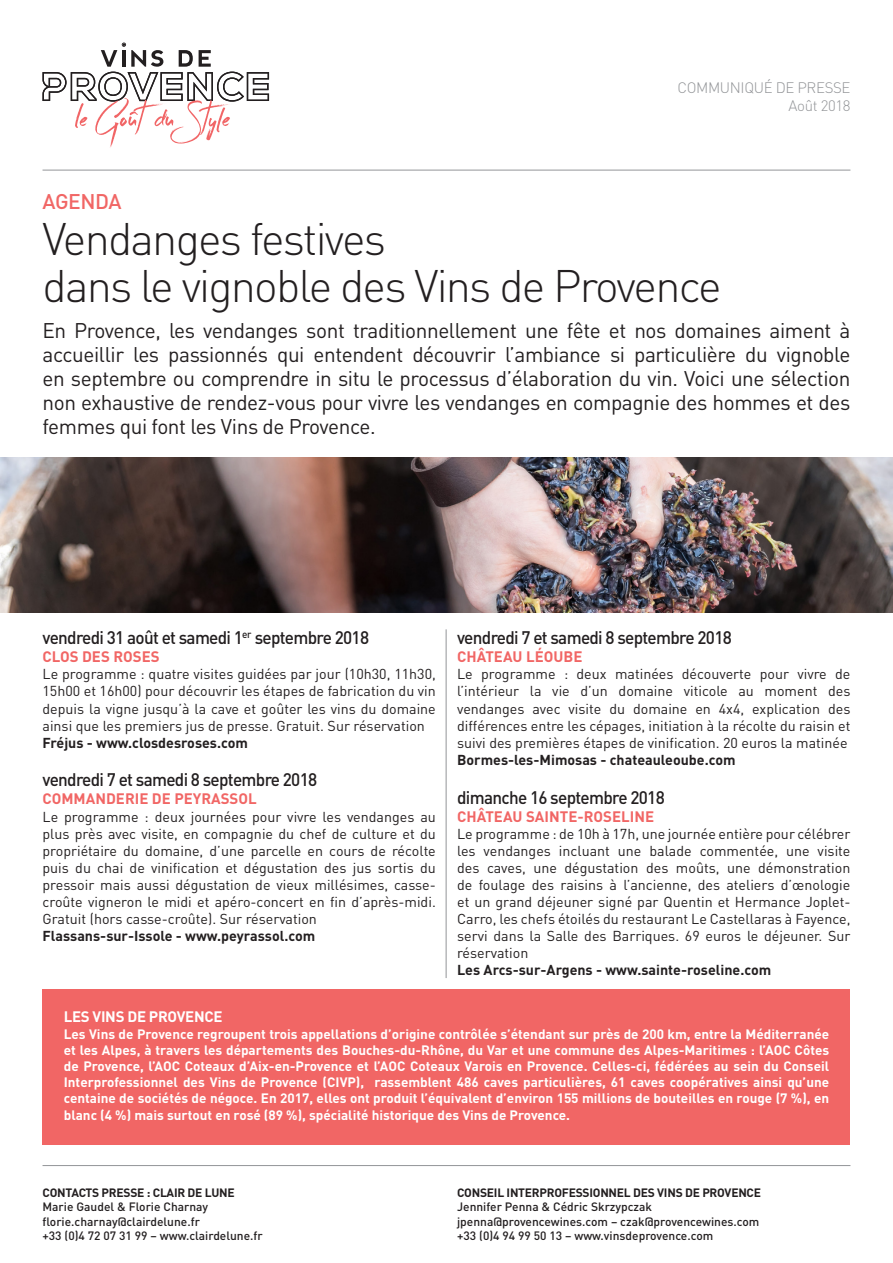
<style>
.page{position:relative;width:893px;height:1263px;background:#fff}
.page>*{position:absolute;margin:0;border:0;box-sizing:border-box;transform-origin:0 0}
.t1{font:300 45px "DIN";letter-spacing:-.04em;color:#231f20}
.t2{font:21px/24px "DIN";letter-spacing:-.02em;color:#231f20;text-align:justify}
.t3{font:500 21px "DIN";letter-spacing:-.02em;color:#f16665}
.t4{font:500 18px "DIN";letter-spacing:-.04em;color:#231f20;scale:.95 1}
.t5{font:700 15px "DIN";color:#f16665}
.t6{font:300 15px "DIN";letter-spacing:-.025em;color:#939598}
.t7{font:700 15px "DIN";letter-spacing:-.02em;color:#fff}
.t8{font:14.25px/17.1px "DIN";color:#231f20;text-align:justify}
.t9{font:700 14.25px "DIN";color:#231f20}
.t10{font:700 13.5px/16.2px "DIN";color:#fff;text-align:justify}
.t11{font:500 12px "DIN";color:#231f20}
.t12{font:700 12px "DIN";letter-spacing:-.02em;color:#231f20}
</style>
<div class="page">
<hr style="left:43px;top:170px;width:807px;height:1px;background:#939598">
<hr style="left:43px;top:1165px;width:807px;height:1px;background:#939598">
<svg style="left:43px;top:43px;width:226px;height:105px"></svg>
<img style="left:0;top:457px;width:893px;height:156px">
<hr style="left:446px;top:629px;width:1px;height:349px;background:#939598">
<div style="left:43px;top:989px;width:807px;height:155px;background:#f16665"></div>
<p class="t6" style="left:677px;top:78px;width:174px">COMMUNIQUÉ DE PRESSE</p>
<p class="t6" style="left:789px;top:96px;width:63px">Août 2018</p>
<p class="t3" style="left:43px;top:188px;width:81px">AGENDA</p>
<p class="t1" style="left:43px;top:211px;width:345px">Vendanges festives</p>
<p class="t1" style="left:43px;top:258px;width:681px">dans le vignoble des Vins de Provence</p>
<p class="t2" style="left:43px;top:318px;width:809px">En Provence, les vendanges sont traditionnellement une fête et nos domaines aiment à accueillir les passionnés qui entendent découvrir l’ambiance si particulière du vignoble en septembre ou comprendre in situ le processus d’élaboration du vin. Voici une sélection non exhaustive de rendez-vous pour vivre les vendanges en compagnie des hommes et des femmes qui font les Vins de Provence.</p>
<p class="t4" style="left:43px;top:626px;width:345px">vendredi 31 août et samedi 1<sup>er</sup> septembre 2018</p>
<p class="t5" style="left:43px;top:647px;width:119px">CLOS DES ROSES</p>
<p class="t8" style="left:43px;top:665px;width:395px">Le programme : quatre visites guidées par jour (10h30, 11h30, 15h00 et 16h00) pour découvrir les étapes de fabrication du vin depuis la vigne jusqu’à la cave et goûter les vins du domaine ainsi que les premiers jus de presse. Gratuit. Sur réservation</p>
<p class="t9" style="left:43px;top:733px;width:207px">Fréjus - www.closdesroses.com</p>
<p class="t4" style="left:43px;top:768px;width:291px">vendredi 7 et samedi 8 septembre 2018</p>
<p class="t5" style="left:43px;top:789px;width:216px">COMMANDERIE DE PEYRASSOL</p>
<p class="t8" style="left:43px;top:807px;width:395px">Le programme : deux journées pour vivre les vendanges au plus près avec visite, en compagnie du chef de culture et du propriétaire du domaine, d’une parcelle en cours de récolte puis du chai de vinification et dégustation des jus sortis du pressoir mais aussi dégustation de vieux millésimes, casse&shy;croûte vigneron le midi et apéro-concert en fin d’après-midi.<br>Gratuit (hors casse-croûte). Sur réservation</p>
<p class="t9" style="left:43px;top:927px;width:274px">Flassans-sur-Issole - www.peyrassol.com</p>
<p class="t4" style="left:457px;top:626px;width:291px">vendredi 7 et samedi 8 septembre 2018</p>
<p class="t5" style="left:457px;top:647px;width:127px">CHÂTEAU LÉOUBE</p>
<p class="t8" style="left:457px;top:665px;width:395px">Le programme : deux matinées découverte pour vivre de l’intérieur la vie d’un domaine viticole au moment des vendanges avec visite du domaine en 4x4, explication des différences entre les cépages, initiation à la récolte du raisin et suivi des premières étapes de vinification. 20 euros la matinée</p>
<p class="t9" style="left:457px;top:750px;width:280px">Bormes-les-Mimosas - chateauleoube.com</p>
<p class="t4" style="left:457px;top:785px;width:220px">dimanche 16 septembre 2018</p>
<p class="t5" style="left:457px;top:806px;width:199px">CHÂTEAU SAINTE-ROSELINE</p>
<p class="t8" style="left:457px;top:825px;width:395px">Le programme : de 10h à 17h, une journée entière pour célébrer les vendanges incluant une balade commentée, une visite des caves, une dégustation des moûts, une démonstration de foulage des raisins à l’ancienne, des ateliers d’œnologie et un grand déjeuner signé par Quentin et Hermance Joplet-Carro, les chefs étoilés du restaurant Le Castellaras à Fayence, servi dans la Salle des Barriques. 69 euros le déjeuner. Sur réservation</p>
<p class="t9" style="left:457px;top:961px;width:316px">Les Arcs-sur-Argens - www.sainte-roseline.com</p>
<p class="t7" style="left:64px;top:1007px;width:160px">LES VINS DE PROVENCE</p>
<p class="t10" style="left:64px;top:1025px;width:767px">Les Vins de Provence regroupent trois appellations d’origine contrôlée s’étendant sur près de 200 km, entre la Méditerranée et les Alpes, à travers les départements des Bouches-du-Rhône, du Var et une commune des Alpes-Maritimes : l’AOC Côtes de Provence, l’AOC Coteaux d’Aix-en-Provence et l’AOC Coteaux Varois en Provence. Celles-ci, fédérées au sein du Conseil Interprofessionnel des Vins de Provence (CIVP), rassemblent 486 caves particulières, 61 caves coopératives ainsi qu’une centaine de sociétés de négoce. En 2017, elles ont produit l’équivalent d’environ 155 millions de bouteilles en rouge (7 %), en blanc (4 %) mais surtout en rosé (89 %), spécialité historique des Vins de Provence.</p>
<p class="t12" style="left:43px;top:1184px;width:194px">CONTACTS PRESSE : CLAIR DE LUNE</p>
<p class="t11" style="left:43px;top:1199px;width:167px">Marie Gaudel &amp; Florie Charnay</p>
<p class="t11" style="left:43px;top:1213px;width:159px">florie.charnay@clairdelune.fr</p>
<p class="t11" style="left:43px;top:1228px;width:222px">+33 (0)4 72 07 31 99 – www.clairdelune.fr</p>
<p class="t12" style="left:457px;top:1184px;width:305px">CONSEIL INTERPROFESSIONNEL DES VINS DE PROVENCE</p>
<p class="t11" style="left:457px;top:1199px;width:197px">Jennifer Penna &amp; Cédric Skrzypczak</p>
<p class="t11" style="left:457px;top:1213px;width:304px">jpenna@provencewines.com – czak@provencewines.com</p>
<p class="t11" style="left:457px;top:1228px;width:258px">+33 (0)4 94 99 50 13 – www.vinsdeprovence.com</p>
</div>
